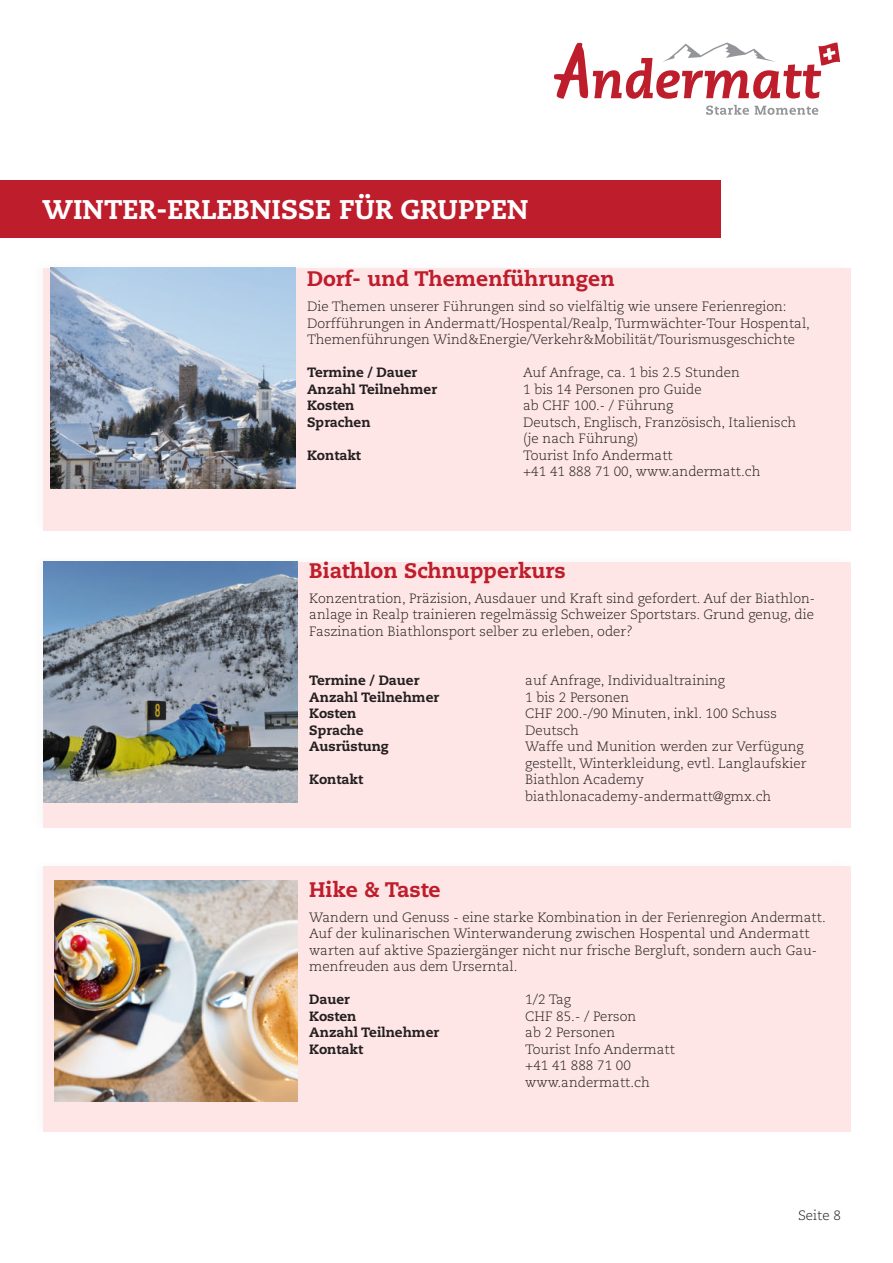
<style>
.page{position:relative;width:893px;height:1263px;background:#fff}
.page>*{position:absolute;margin:0;border:0;box-sizing:border-box;transform-origin:0 0}
.t1{font:800 27px "Caecilia LT Std";color:#fff}
.t2{font:800 21px "Caecilia LT Std";color:#be1d2c}
.t3{font:300 13.5px/16.5px "Caecilia LT Std";color:#231f20}
.t4{font:800 13.5px "Caecilia LT Std";color:#231f20}
</style>
<div class="page">
<svg style="left:818px;top:43px;width:22px;height:23px"></svg>
<svg style="left:706px;top:105px;width:112px;height:10px"></svg>
<svg style="left:554px;top:43px;width:281px;height:56px"></svg>
<div style="left:30px;top:552px;width:824px;height:282px;background:#231f20;opacity:.27"></div>
<div style="left:43px;top:562px;width:807px;height:265px;background:#ffe6e6"></div>
<div style="left:30px;top:258px;width:824px;height:279px;background:#231f20;opacity:.27"></div>
<div style="left:43px;top:268px;width:807px;height:262px;background:#ffe6e6"></div>
<div style="left:0;top:181px;width:720px;height:57px;background:#be1d2c"></div>
<div style="left:43px;top:866px;width:807px;height:265px;background:#ffe6e6"></div>
<img style="left:54px;top:880px;width:244px;height:221px">
<img style="left:50px;top:268px;width:246px;height:221px">
<img style="left:44px;top:562px;width:253px;height:240px">
<h1 class="t1" style="left:43px;top:190px;width:487px">WINTER-ERLEBNISSE FÜR GRUPPEN</h1>
<h2 class="t2" style="left:307px;top:267px;width:309px">Dorf- und Themenführungen</h2>
<p class="t3" style="left:307px;top:299px;width:504px">Die Themen unserer Führungen sind so vielfältig wie unsere Ferienregion:<br>Dorfführungen in Andermatt/Hospental/Realp, Turmwächter-Tour Hospental,<br>Themenführungen Wind&amp;Energie/Verkehr&amp;Mobilität/Tourismusgeschichte</p>
<p class="t4" style="left:307px;top:365px;width:112px">Termine / Dauer</p>
<p class="t3" style="left:523px;top:365px;width:218px">Auf Anfrage, ca. 1 bis 2.5 Stunden</p>
<p class="t4" style="left:307px;top:381px;width:131px">Anzahl Teilnehmer</p>
<p class="t3" style="left:523px;top:382px;width:180px">1 bis 14 Personen pro Guide</p>
<p class="t4" style="left:307px;top:398px;width:49px">Kosten</p>
<p class="t3" style="left:523px;top:398px;width:152px">ab CHF 100.- / Führung</p>
<p class="t4" style="left:307px;top:414px;width:65px">Sprachen</p>
<p class="t3" style="left:523px;top:415px;width:275px">Deutsch, Englisch, Französisch, Italienisch (je nach Führung)</p>
<p class="t4" style="left:307px;top:447px;width:55px">Kontakt</p>
<p class="t3" style="left:523px;top:448px;width:239px">Tourist Info Andermatt<br>+41 41 888 71 00, www.andermatt.ch</p>
<h2 class="t2" style="left:309px;top:558px;width:258px">Biathlon Schnupperkurs</h2>
<p class="t3" style="left:309px;top:591px;width:507px;text-align:justify">Konzentration, Präzision, Ausdauer und Kraft sind gefordert. Auf der Biathlon&shy;anlage in Realp trainieren regelmässig Schweizer Sportstars. Grund genug, die Faszination Biathlonsport selber zu erleben, oder?</p>
<p class="t4" style="left:309px;top:673px;width:112px">Termine / Dauer</p>
<p class="t3" style="left:525px;top:674px;width:201px">auf Anfrage, Individualtraining</p>
<p class="t4" style="left:309px;top:689px;width:131px">Anzahl Teilnehmer</p>
<p class="t3" style="left:525px;top:690px;width:106px">1 bis 2 Personen</p>
<p class="t4" style="left:309px;top:706px;width:49px">Kosten</p>
<p class="t3" style="left:525px;top:707px;width:253px">CHF 200.-/90 Minuten, inkl. 100 Schuss</p>
<p class="t4" style="left:309px;top:722px;width:56px">Sprache</p>
<p class="t3" style="left:525px;top:723px;width:55px">Deutsch</p>
<p class="t4" style="left:309px;top:739px;width:81px">Ausrüstung</p>
<p class="t3" style="left:525px;top:740px;width:283px">Waffe und Munition werden zur Verfügung gestellt, Winterkleidung, evtl. Langlaufskier</p>
<p class="t4" style="left:309px;top:772px;width:55px">Kontakt</p>
<p class="t3" style="left:525px;top:773px;width:248px">Biathlon Academy biathlonacademy-andermatt@gmx.ch</p>
<h2 class="t2" style="left:309px;top:877px;width:133px">Hike &amp; Taste</h2>
<p class="t3" style="left:309px;top:910px;width:518px">Wandern und Genuss - eine starke Kombination in der Ferienregion Andermatt.<br>Auf der kulinarischen Winterwanderung zwischen Hospental und Andermatt warten auf aktive Spaziergänger nicht nur frische Bergluft, sondern auch Gau&shy;menfreuden aus dem Urserntal.</p>
<p class="t4" style="left:309px;top:991px;width:42px">Dauer</p>
<p class="t3" style="left:525px;top:992px;width:47px">1/2 Tag</p>
<p class="t4" style="left:309px;top:1008px;width:49px">Kosten</p>
<p class="t3" style="left:525px;top:1009px;width:113px">CHF 85.- / Person</p>
<p class="t4" style="left:309px;top:1024px;width:131px">Anzahl Teilnehmer</p>
<p class="t3" style="left:525px;top:1025px;width:92px">ab 2 Personen</p>
<p class="t4" style="left:309px;top:1041px;width:55px">Kontakt</p>
<p class="t3" style="left:525px;top:1042px;width:151px">Tourist Info Andermatt +41 41 888 71 00 www.andermatt.ch</p>
<p class="t3" style="left:798px;top:1208px;width:44px">Seite 8</p>
</div>
